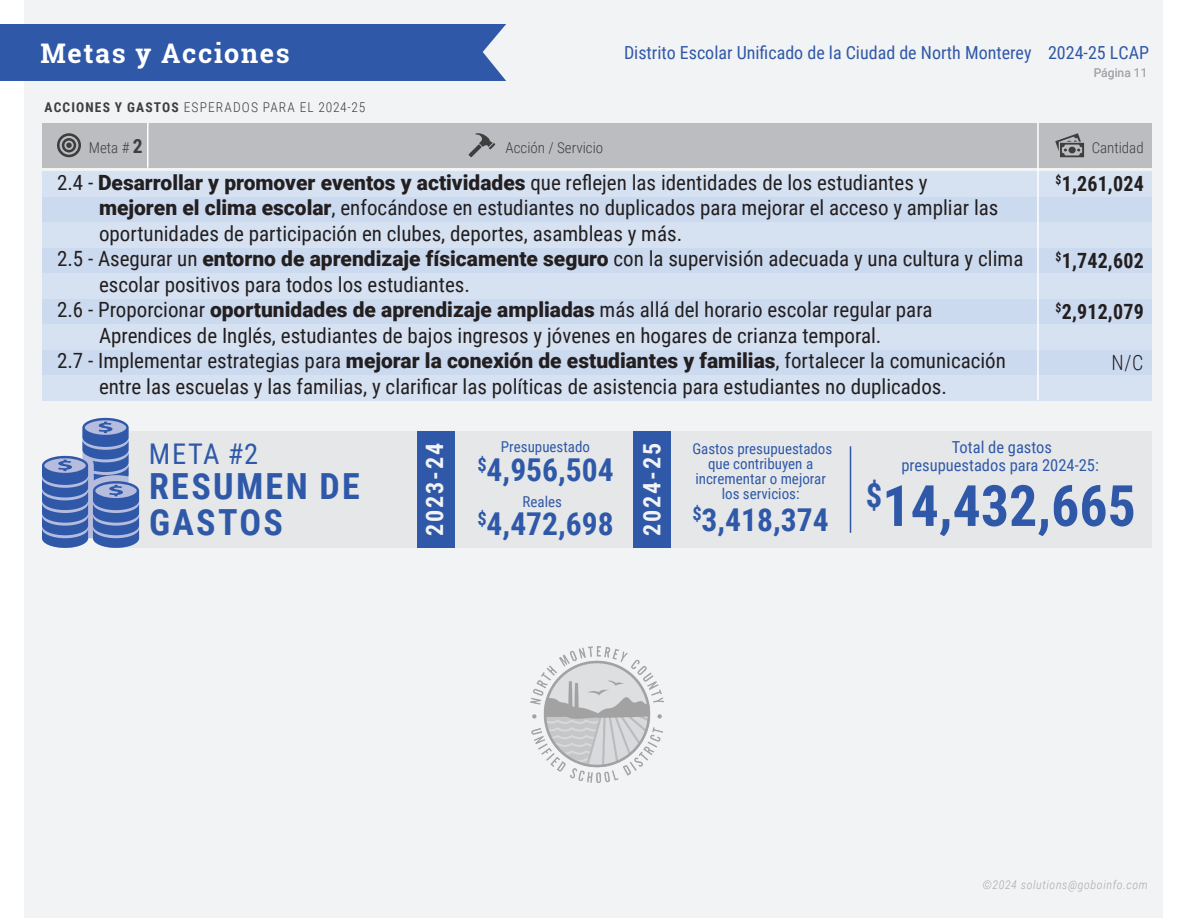
<style>
.page{position:relative;width:1188px;height:918px;background:#fff}
.page>*{position:absolute;margin:0;border:0;box-sizing:border-box;transform-origin:0 0}
.t1{font:700 57px "Roboto Condensed";color:#2f59a8}
.t2{font:700 36px/36px "Roboto Condensed";letter-spacing:.065em;color:#2f59a8}
.t3{font:700 31.5px "Roboto Condensed";color:#2f59a8}
.t4{font:28.5px "Roboto Condensed";color:#2f59a8}
.t5{font:700 27px "Roboto Slab";letter-spacing:.06em;color:#fff}
.t6{font:700 24px "Roboto Condensed";letter-spacing:.08em;color:#f2f3f4}
.t7{font:21px/25.5px "Roboto Condensed";color:#231f20}
.t8{font:700 21px "Roboto Condensed";letter-spacing:.01em;color:#231f20;scale:.95 1}
.t9{font:300 21px "Roboto Condensed";color:#231f20;scale:.95 1}
.t10{font:18px "Roboto Condensed";color:#2f59a8}
.t11{font:16.5px "Roboto Condensed";color:#2f59a8}
.t12{font:15px/15px "Roboto Condensed";color:#2f59a8;text-align:center}
.t13{font:300 15px "Roboto Condensed";color:#3e3e3f}
.t14{font:300 13.5px "Roboto Condensed";letter-spacing:.085em;color:#3e3e3f}
.t15{font:italic 300 12px "Roboto Condensed";letter-spacing:.05em;color:#a8a9ad}
.t16{font:12px "Roboto";letter-spacing:.005em;color:#a8a9ad}
.s1{font-weight:700}
.s2{font-weight:700;font-size:19.5px}
.s3{font-family:"Roboto";font-weight:900}
</style>
<div class="page">
<div style="left:25px;top:0;width:1138px;height:908px;background:#f2f3f4"></div>
<div style="left:0;top:24px;width:506px;height:57px;background:#2f59a8"></div>
<div style="left:42px;top:123px;width:1110px;height:45px;background:#bcbdc0"></div>
<svg style="left:57px;top:133px;width:24px;height:24px"></svg>
<svg style="left:1055px;top:133px;width:29px;height:24px"></svg>
<div style="left:42px;top:171px;width:1110px;height:229px;background:#ccdaef"></div>
<div style="left:42px;top:171px;width:1110px;height:25px;background:#d6e2f2"></div>
<div style="left:42px;top:222px;width:1110px;height:25px;background:#d6e2f2"></div>
<div style="left:42px;top:273px;width:1110px;height:25px;background:#d6e2f2"></div>
<div style="left:42px;top:324px;width:1110px;height:25px;background:#d6e2f2"></div>
<div style="left:42px;top:375px;width:1110px;height:25px;background:#d6e2f2"></div>
<hr style="left:147px;top:123px;width:1px;height:45px;background:#fff">
<hr style="left:1037px;top:123px;width:2px;height:277px;background:#fff">
<svg style="left:469px;top:133px;width:26px;height:24px"></svg>
<img style="left:531px;top:647px;width:132px;height:135px">
<div style="left:117px;top:431px;width:1035px;height:117px;background:#e6e7e9"></div>
<div style="left:633px;top:431px;width:38px;height:117px;background:#2f59a8"></div>
<div style="left:417px;top:431px;width:38px;height:117px;background:#2f59a8"></div>
<svg style="left:42px;top:418px;width:97px;height:130px"></svg>
<hr style="left:850px;top:446px;width:1px;height:87px;background:#2f59a8">
<p class="t5" style="left:40px;top:35px;width:251px">Metas y Acciones</p>
<p class="t14" style="left:45px;top:97px;width:322px"><span class="s1">ACCIONES Y GASTOS</span> ESPERADOS PARA EL 2024-25</p>
<p class="t10" style="left:624px;top:40px;width:526px">Distrito Escolar Unificado de la Ciudad de North Monterey 2024-25 LCAP</p>
<p class="t16" style="left:1094px;top:64px;width:55px">Página 11</p>
<p class="t13" style="left:89px;top:137px;width:55px">Meta # <span class="s2">2</span></p>
<p class="t13" style="left:505px;top:137px;width:99px">Acción / Servicio</p>
<p class="t13" style="left:1092px;top:137px;width:53px">Cantidad</p>
<p class="t7" style="left:99px;top:169px;width:901px;text-indent:-42px">2.4 - <span class="s3">Desarrollar y promover eventos y actividades</span> que reflejen las identidades de los estudiantes y <span class="s3">mejoren el clima escolar</span>, enfocándose en estudiantes no duplicados para mejorar el acceso y ampliar las oportunidades de participación en clubes, deportes, asambleas y más.</p>
<p class="t7" style="left:99px;top:245px;width:926px;text-indent:-42px">2.5 - Asegurar un <span class="s3">entorno de aprendizaje físicamente seguro</span> con la supervisión adecuada y una cultura y clima escolar positivos para todos los estudiantes.</p>
<p class="t7" style="left:57px;top:296px;width:877px;text-align:center">2.6 - Proporcionar <span class="s3">oportunidades de aprendizaje ampliadas</span> más allá del horario escolar regular para<br>Aprendices de Inglés, estudiantes de bajos ingresos y jóvenes en hogares de crianza temporal.</p>
<p class="t7" style="left:99px;top:347px;width:908px;text-indent:-42px">2.7 - Implementar estrategias para <span class="s3">mejorar la conexión de estudiantes y familias</span>, fortalecer la comunicación entre las escuelas y las familias, y clarificar las políticas de asistencia para estudiantes no duplicados.</p>
<p class="t8" style="left:1056px;top:169px;width:94px"><sup>$</sup>1,261,024</p>
<p class="t8" style="left:1056px;top:246px;width:94px"><sup>$</sup>1,742,602</p>
<p class="t8" style="left:1056px;top:297px;width:94px"><sup>$</sup>2,912,079</p>
<p class="t9" style="left:1112px;top:348px;width:35px">N/C</p>
<p class="t12" style="left:501px;top:438px;width:91px">Presupuestado</p>
<p class="t3" style="left:477px;top:448px;width:138px"><sup>$</sup>4,956,504</p>
<p class="t4" style="left:149px;top:434px;width:111px">META #2</p>
<p class="t12" style="left:692px;top:441px;width:141px">Gastos presupuestados que contribuyen a incrementar o mejorar los servicios:</p>
<p class="t3" style="left:692px;top:497px;width:138px"><sup>$</sup>3,418,374</p>
<p class="t6" style="left:418px;top:536px;width:95px;rotate:-90deg">2023-24</p>
<p class="t6" style="left:635px;top:536px;width:95px;rotate:-90deg">2024-25</p>
<p class="t2" style="left:149px;top:467px;width:212px">RESUMEN DE<br>GASTOS</p>
<p class="t12" style="left:523px;top:493px;width:41px">Reales</p>
<p class="t3" style="left:477px;top:502px;width:138px"><sup>$</sup>4,472,698</p>
<p class="t11" style="left:952px;top:435px;width:102px">Total de gastos</p>
<p class="t11" style="left:901px;top:453px;width:199px">presupuestados para 2024-25:</p>
<p class="t1" style="left:866px;top:466px;width:271px"><sup>$</sup>14,432,665</p>
<p class="t15" style="left:982px;top:877px;width:167px">©2024 solutions@goboinfo.com</p>
</div>
